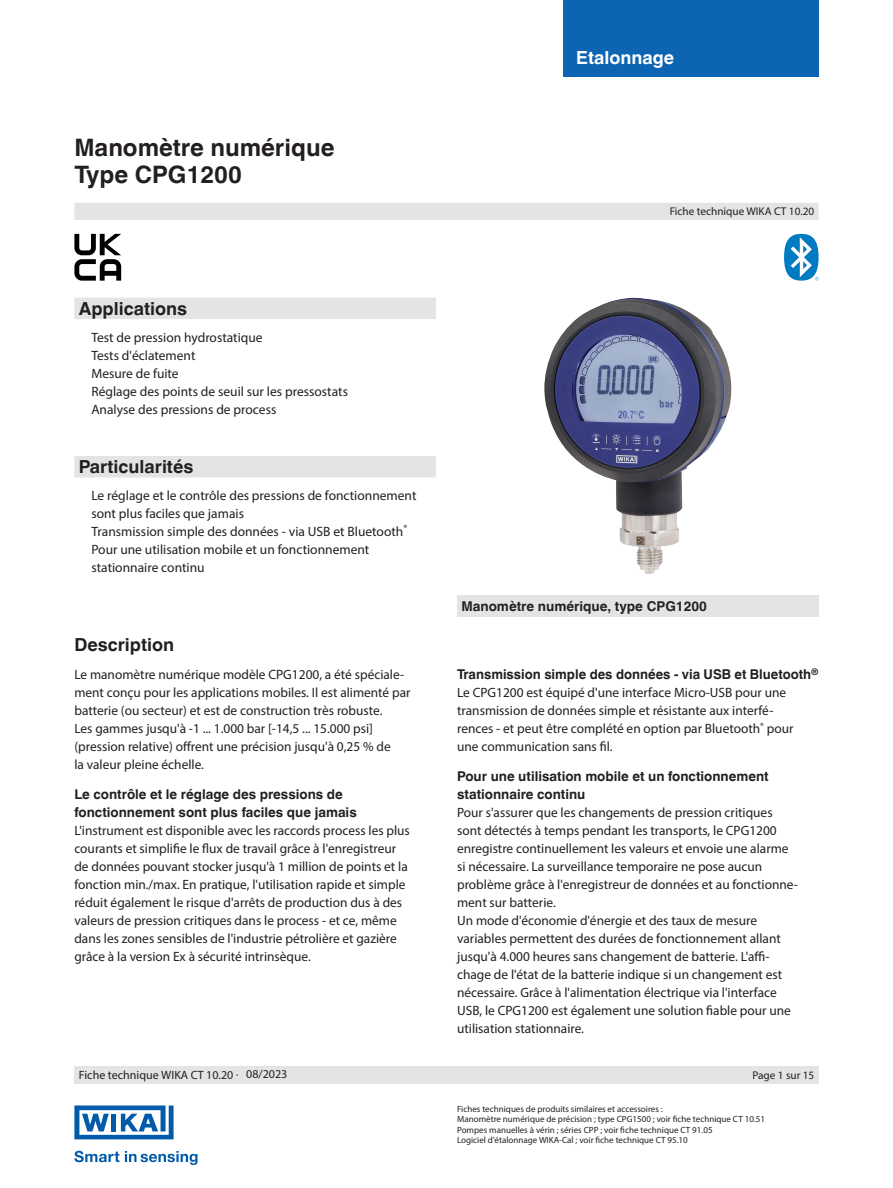
<style>
.page{position:relative;width:893px;height:1188px;background:#fff}
.page>*{position:absolute;margin:0;border:0;box-sizing:border-box;transform-origin:0 0}
.t1{font:700 24px/27px "Helvetica World";color:#231f20}
.t2{font:700 18px "Helvetica World";color:#231f20}
.t3{font:700 18px "Helvetica World";color:#fff}
.t4{font:13.5px/18px "Myriad Pro";color:#231f20}
.t5{font:700 13.5px/18px "Helvetica World";color:#231f20}
.t6{font:12px "Myriad Pro";color:#231f20}
.t7{font:11.25px "Myriad Pro";color:#231f20}
.t8{font:9px/10.5px "Myriad Pro";color:#231f20}
.s1{font-size:11.25px}
</style>
<div class="page">
<div style="left:563px;top:0;width:256px;height:76px;background:#0c64b2"></div>
<div style="left:74px;top:203px;width:745px;height:17px;background:#e2e4e5"></div>
<div style="left:74px;top:1066px;width:745px;height:18px;background:#e2e4e5"></div>
<svg style="left:74px;top:1151px;width:45px;height:11px"></svg>
<svg style="left:125px;top:1151px;width:72px;height:14px"></svg>
<svg style="left:74px;top:1106px;width:100px;height:33px"></svg>
<div style="left:457px;top:595px;width:362px;height:22px;background:#e2e4e5"></div>
<img style="left:544px;top:298px;width:188px;height:276px">
<svg style="left:74px;top:298px;width:362px;height:179px"></svg>
<svg style="left:784px;top:234px;width:35px;height:47px"></svg>
<svg style="left:74px;top:234px;width:47px;height:47px"></svg>
<h1 class="t1" style="left:74px;top:134px;width:262px">Manomètre numérique<br>Type CPG1200</h1>
<h2 class="t2" style="left:79px;top:298px;width:110px">Applications</h2>
<p class="t4" style="left:91px;top:328px;width:258px">Test de pression hydrostatique<br>Tests d'éclatement<br>Mesure de fuite<br>Réglage des points de seuil sur les pressostats<br>Analyse des pressions de process</p>
<h2 class="t2" style="left:79px;top:456px;width:116px">Particularités</h2>
<p class="t4" style="left:91px;top:486px;width:327px">Le réglage et le contrôle des pressions de fonctionnement sont plus faciles que jamais<br>Transmission simple des données - via USB et Bluetooth<sup>® </sup>Pour une utilisation mobile et un fonctionnement stationnaire continu</p>
<h2 class="t2" style="left:74px;top:634px;width:101px">Description</h2>
<p class="t4" style="left:74px;top:665px;width:338px">Le manomètre numérique modèle CPG1200, a été spéciale&shy;ment conçu pour les applications mobiles. Il est alimenté par batterie (ou secteur) et est de construction très robuste.<br>Les gammes jusqu'à -1 ... 1.000 bar [-14,5 ... 15.000 psi] (pression relative) offrent une précision jusqu'à 0,25 % de<br>la valeur pleine échelle.</p>
<p class="t5" style="left:74px;top:786px;width:284px">Le contrôle et le réglage des pressions de fonctionnement sont plus faciles que jamais</p>
<p class="t4" style="left:74px;top:821px;width:337px">L'instrument est disponible avec les raccords process les plus courants et simplifie le flux de travail grâce à l'enregistreur de données pouvant stocker jusqu'à 1 million de points et la fonction min./max. En pratique, l'utilisation rapide et simple réduit également le risque d'arrêts de production dus à des valeurs de pression critiques dans le process - et ce, même dans les zones sensibles de l'industrie pétrolière et gazière grâce à la version Ex à sécurité intrinsèque.</p>
<h2 class="t3" style="left:576px;top:47px;width:99px">Etalonnage</h2>
<p class="t7" style="left:670px;top:205px;width:146px">Fiche technique WIKA CT 10.20</p>
<p class="t5" style="left:461px;top:597px;width:247px">Manomètre numérique, type CPG1200</p>
<p class="t5" style="left:457px;top:666px;width:363px">Transmission simple des données - via USB et Bluetooth<sup>®</sup></p>
<p class="t4" style="left:457px;top:684px;width:338px">Le CPG1200 est équipé d'une interface Micro-USB pour une transmission de données simple et résistante aux interfé&shy;rences - et peut être complété en option par Bluetooth<sup>®</sup> pour une communication sans fil.</p>
<p class="t5" style="left:457px;top:768px;width:313px">Pour une utilisation mobile et un fonctionnement stationnaire continu</p>
<p class="t4" style="left:457px;top:804px;width:342px">Pour s'assurer que les changements de pression critiques sont détectés à temps pendant les transports, le CPG1200 enregistre continuellement les valeurs et envoie une alarme si nécessaire. La surveillance temporaire ne pose aucun problème grâce à l'enregistreur de données et au fonctionne&shy;ment sur batterie.<br>Un mode d'économie d'énergie et des taux de mesure variables permettent des durées de fonctionnement allant jusqu'à 4.000 heures sans changement de batterie. L'affi&shy;chage de l'état de la batterie indique si un changement est nécessaire. Grâce à l'alimentation électrique via l'interface USB, le CPG1200 est également une solution fiable pour une utilisation stationnaire.</p>
<p class="t6" style="left:79px;top:1067px;width:210px">Fiche technique WIKA CT 10.20 <span class="s1">∙</span> 08/2023</p>
<p class="t7" style="left:752px;top:1068px;width:63px">Page 1 sur 15</p>
<p class="t8" style="left:457px;top:1104px;width:310px">Fiches techniques de produits similaires et accessoires :<br>Manomètre numérique de précision ; type CPG1500 ; voir fiche technique CT 10.51<br>Pompes manuelles à vérin ; séries CPP ; voir fiche technique CT 91.05<br>Logiciel d'étalonnage WIKA-Cal ; voir fiche technique CT 95.10</p>
</div>
